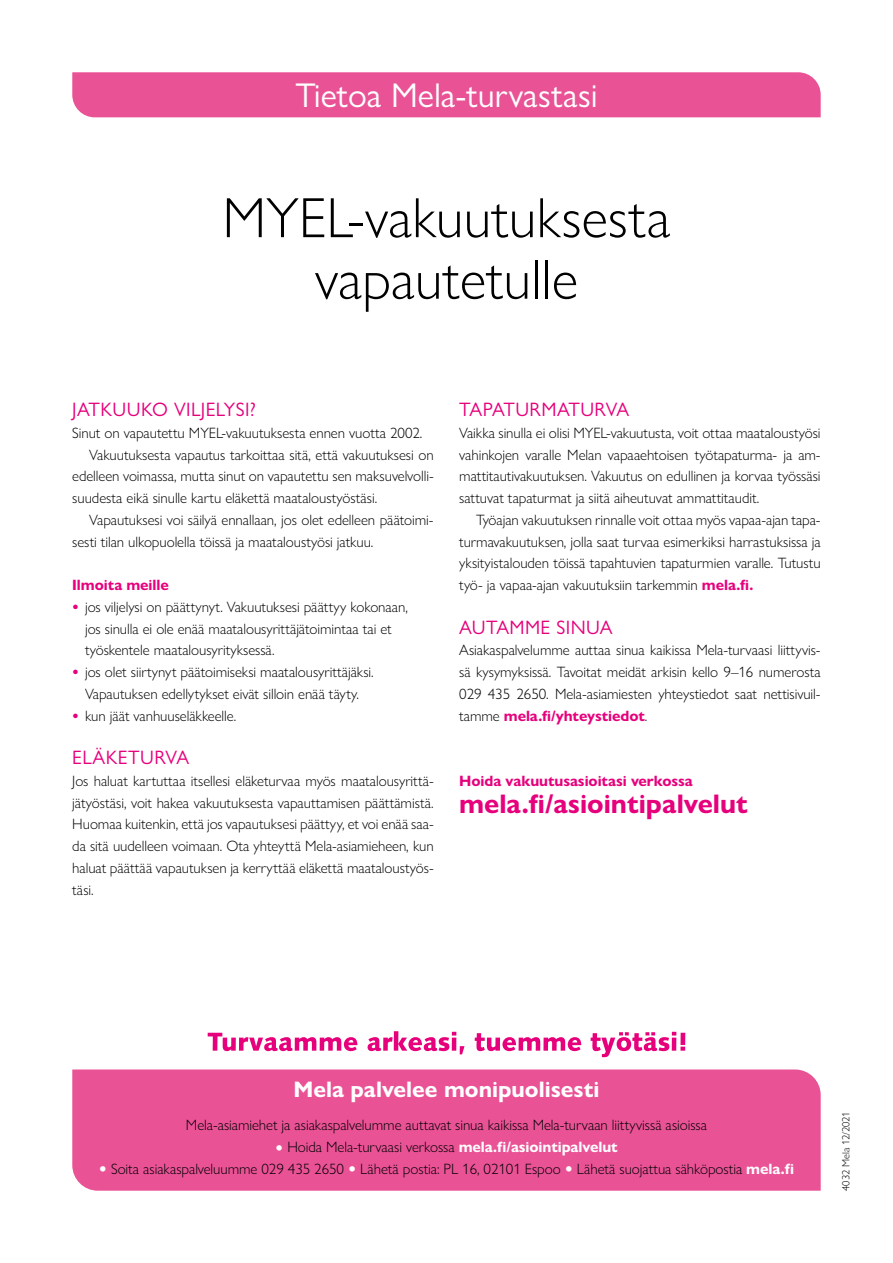
<style>
.page{position:relative;width:893px;height:1263px;background:#fff}
.page>*{position:absolute;margin:0;border:0;box-sizing:border-box;transform-origin:0 0}
.H1_Pääotsikko{font:300 57px "Gill Sans Nova";color:#000}
.H1_Pääotsikko-2{font:34.5px "Gill Sans Nova";color:#fff}
.P_Leipä{font:700 27px "Gill Sans Nova";color:#e6007c}
.t1{font:700 22.5px "Gill Sans Nova";color:#fff}
.H2_Väliotsikko{font:19.5px "Gill Sans Nova";letter-spacing:.02em;color:#e6007c}
.P_Leipä-2{font:300 15px/21.8px "Gill Sans Nova";letter-spacing:-.005em;color:#000;text-align:justify}
.P_Leipä_2{font:300 15px/21.8px "Gill Sans Nova";letter-spacing:-.005em;color:#000;text-align:justify}
.P_Luetelmat{font:300 15px/21.8px "Gill Sans Nova";letter-spacing:-.005em;color:#000}
.P_Leipä-3{font:700 15px "Gill Sans Nova";letter-spacing:-.005em;color:#e6007c}
.t2{font:300 10.5px "Gill Sans Nova";letter-spacing:-.005em;color:#000}
.s1{font-weight:700;color:#e6007c}
.s2{font-weight:700;font-size:18px;color:#fff}
.s3{font-weight:700;color:#fff}
</style>
<div class="page">
<div style="left:72px;top:1069px;width:749px;height:122px;background:#ea5296"></div>
<svg style="left:208px;top:1031px;width:477px;height:26px"></svg>
<div style="left:72px;top:72px;width:749px;height:45px;background:#ea5296"></div>
<h1 class="H1_Pääotsikko-2" style="left:295px;top:74px;width:304px">Tietoa Mela-turvastasi</h1>
<h1 class="H1_Pääotsikko" style="left:222px;top:183px;width:450px">MYEL-vakuutuksesta</h1>
<h1 class="H1_Pääotsikko" style="left:315px;top:244px;width:265px">vapautetulle</h1>
<h2 class="H2_Väliotsikko" style="left:72px;top:398px;width:185px">JATKUUKO VILJELYSI?</h2>
<p class="P_Leipä-2" style="left:72px;top:422px;width:352px">Sinut on vapautettu MYEL-vakuutuksesta ennen vuotta 2002.</p>
<p class="P_Leipä_2" style="left:72px;top:443px;width:363px;text-indent:17px">Vakuutuksesta vapautus tarkoittaa sitä, että vakuutuksesi on edelleen voimassa, mutta sinut on vapautettu sen maksuvelvolli&shy;suudesta eikä sinulle kartu eläkettä maataloustyöstäsi.</p>
<p class="P_Leipä_2" style="left:72px;top:509px;width:362px;text-indent:17px">Vapautuksesi voi säilyä ennallaan, jos olet edelleen päätoimi&shy;sesti tilan ulkopuolella töissä ja maataloustyösi jatkuu.</p>
<p class="P_Leipä-3" style="left:72px;top:576px;width:98px">Ilmoita meille</p>
<p class="P_Luetelmat" style="left:85px;top:596px;width:324px;text-indent:-13px"><span class="s1">•</span> jos viljelysi on päättynyt. Vakuutuksesi päättyy kokonaan, jos sinulla ei ole enää maatalousyrittäjätoimintaa tai et työskentele maatalousyrityksessä.</p>
<p class="P_Luetelmat" style="left:72px;top:661px;width:303px;text-align:center"><span class="s1">•</span> jos olet siirtynyt päätoimiseksi maatalousyrittäjäksi.<br>Vapautuksen edellytykset eivät silloin enää täyty.</p>
<p class="P_Luetelmat" style="left:72px;top:704px;width:165px"><span class="s1">•</span> kun jäät vanhuuseläkkeelle.</p>
<h2 class="H2_Väliotsikko" style="left:72px;top:746px;width:118px">ELÄKETURVA</h2>
<p class="P_Leipä-2" style="left:72px;top:770px;width:363px">Jos haluat kartuttaa itsellesi eläketurvaa myös maatalousyrittä&shy;jätyöstäsi, voit hakea vakuutuksesta vapauttamisen päättämistä.<br>Huomaa kuitenkin, että jos vapautuksesi päättyy, et voi enää saa&shy;da sitä uudelleen voimaan. Ota yhteyttä Mela-asiamieheen, kun haluat päättää vapautuksen ja kerryttää eläkettä maataloustyös&shy;täsi.</p>
<h2 class="H2_Väliotsikko" style="left:459px;top:398px;width:172px">TAPATURMATURVA</h2>
<p class="P_Leipä-2" style="left:459px;top:422px;width:363px">Vaikka sinulla ei olisi MYEL-vakuutusta, voit ottaa maataloustyösi vahinkojen varalle Melan vapaaehtoisen työtapaturma- ja am&shy;mattitautivakuutuksen. Vakuutus on edullinen ja korvaa työssäsi sattuvat tapaturmat ja siitä aiheutuvat ammattitaudit.</p>
<p class="P_Leipä_2" style="left:459px;top:509px;width:363px;text-indent:17px">Työajan vakuutuksen rinnalle voit ottaa myös vapaa-ajan tapa&shy;turmavakuutuksen, jolla saat turvaa esimerkiksi harrastuksissa ja yksityistalouden töissä tapahtuvien tapaturmien varalle. Tutustu työ- ja vapaa-ajan vakuutuksiin tarkemmin <span class="s1">mela.fi.</span></p>
<h2 class="H2_Väliotsikko" style="left:459px;top:615px;width:155px">AUTAMME SINUA</h2>
<p class="P_Leipä-2" style="left:459px;top:639px;width:363px">Asiakaspalvelumme auttaa sinua kaikissa Mela-turvaasi liittyvis&shy;sä kysymyksissä. Tavoitat meidät arkisin kello 9–16 numerosta 029 435 2650. Mela-asiamiesten yhteystiedot saat nettisivuil&shy;tamme <span class="s1">mela.fi/yhteystiedot</span>.</p>
<p class="P_Leipä-3" style="left:459px;top:772px;width:235px">Hoida vakuutusasioitasi verkossa</p>
<p class="P_Leipä" style="left:459px;top:787px;width:290px">mela.fi/asiointipalvelut</p>
<h3 class="t1" style="left:293px;top:1075px;width:307px">Mela palvelee monipuolisesti</h3>
<p class="P_Leipä-2" style="left:186px;top:1114px;width:523px">Mela-asiamiehet ja asiakaspalvelumme auttavat sinua kaikissa Mela-turvaan liittyvissä asioissa</p>
<p class="P_Leipä-2" style="left:275px;top:1136px;width:344px"><span class="s2">•</span> Hoida Mela-turvaasi verkossa <span class="s3">mela.fi/asiointipalvelut</span></p>
<p class="P_Leipä-2" style="left:99px;top:1158px;width:697px"><span class="s2">•</span> Soita asiakaspalveluumme 029 435 2650 <span class="s2">•</span> Lähetä postia: PL 16, 02101 Espoo <span class="s2">•</span> Lähetä suojattua sähköpostia <span class="s3">mela.fi</span></p>
<p class="t2" style="left:840px;top:1191px;width:81px;rotate:-90deg">4032 Mela 12/2021</p>
</div>
